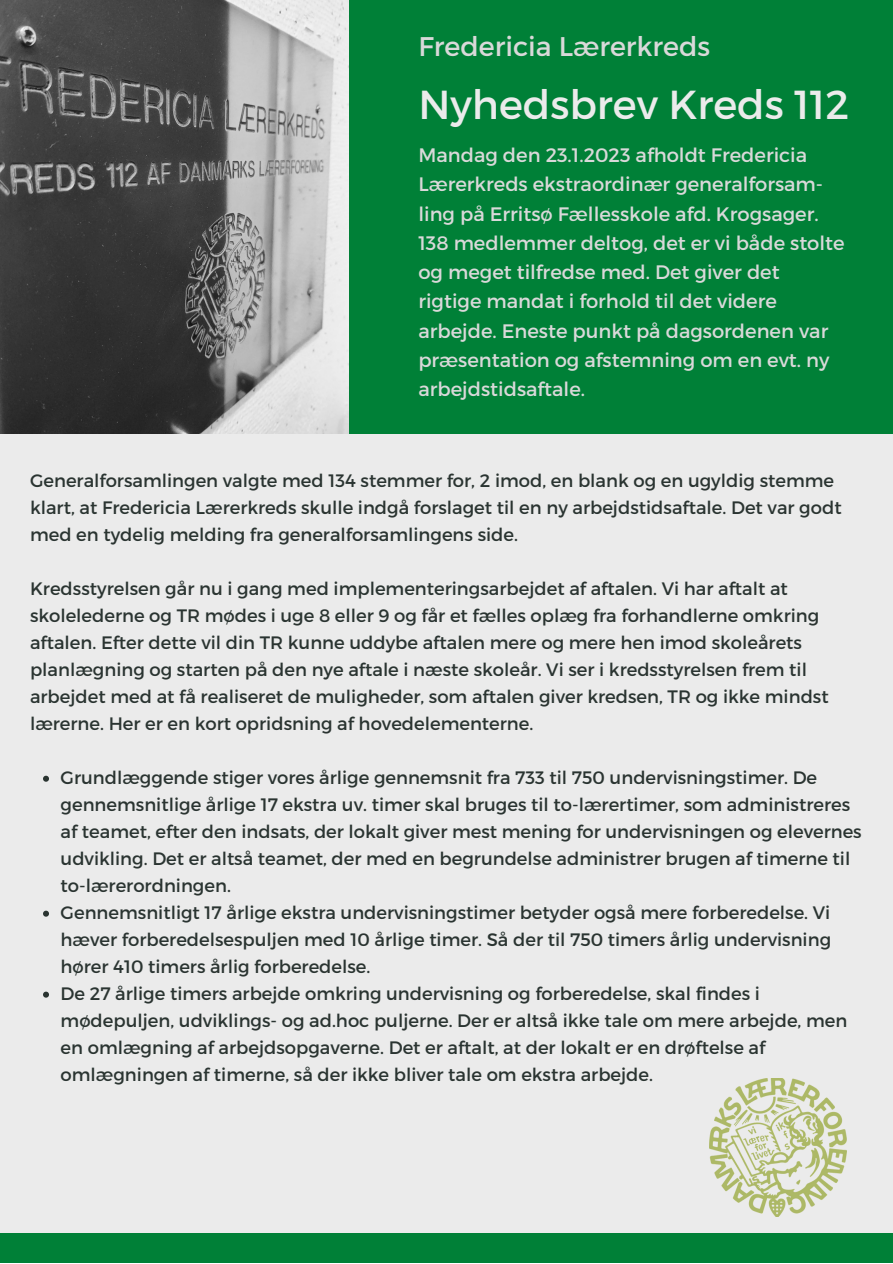
<style>
.page{position:relative;width:893px;height:1264px;background:#fff}
.page>*{position:absolute;margin:0;border:0;box-sizing:border-box;transform-origin:0 0}
.t1{font:40.5px "Montserrat";color:#ebebeb}
.t2{font:27px "Montserrat";color:#d9d9d9}
.t3{font:19.5px/29.2px "Montserrat";color:#d9d9d9}
.t4{font:18px/27px "Montserrat";color:#2a3431}
</style>
<div class="page">
<div style="left:0;top:0;width:892px;height:1262px;background:#ebebeb"></div>
<div style="left:178px;top:0;width:714px;height:433px;background:#008037"></div>
<div style="left:0;top:1233px;width:892px;height:29px;background:#008037"></div>
<img style="left:0;top:0;width:348px;height:433px">
<img style="left:709px;top:1078px;width:137px;height:137px">
<svg style="left:43px;top:775px;width:6px;height:6px"></svg>
<svg style="left:43px;top:910px;width:6px;height:6px"></svg>
<svg style="left:43px;top:991px;width:6px;height:6px"></svg>
<h2 class="t2" style="left:418px;top:29px;width:293px">Fredericia Lærerkreds</h2>
<h1 class="t1" style="left:418px;top:78px;width:432px">Nyhedsbrev Kreds 112</h1>
<p class="t3" style="left:418px;top:140px;width:427px">Mandag den 23.1.2023 afholdt Fredericia Lærerkreds ekstraordinær generalforsam&shy;ling på Erritsø Fællesskole afd. Krogsager.<br>138 medlemmer deltog, det er vi både stolte og meget tilfredse med. Det giver det rigtige mandat i forhold til det videre arbejde. Eneste punkt på dagsordenen var præsentation og afstemning om en evt. ny arbejdstidsaftale.</p>
<p class="t4" style="left:30px;top:466px;width:813px">Generalforsamlingen valgte med 134 stemmer for, 2 imod, en blank og en ugyldig stemme klart, at Fredericia Lærerkreds skulle indgå forslaget til en ny arbejdstidsaftale. Det var godt med en tydelig melding fra generalforsamlingens side.</p>
<p class="t4" style="left:30px;top:574px;width:800px">Kredsstyrelsen går nu i gang med implementeringsarbejdet af aftalen. Vi har aftalt at skolelederne og TR mødes i uge 8 eller 9 og får et fælles oplæg fra forhandlerne omkring aftalen. Efter dette vil din TR kunne uddybe aftalen mere og mere hen imod skoleårets planlægning og starten på den nye aftale i næste skoleår. Vi ser i kredsstyrelsen frem til arbejdet med at få realiseret de muligheder, som aftalen giver kredsen, TR og ikke mindst lærerne. Her er en kort opridsning af hovedelementerne.</p>
<p class="t4" style="left:61px;top:763px;width:802px">Grundlæggende stiger vores årlige gennemsnit fra 733 til 750 undervisningstimer. De gennemsnitlige årlige 17 ekstra uv. timer skal bruges til to-lærertimer, som administreres af teamet, efter den indsats, der lokalt giver mest mening for undervisningen og elevernes udvikling. Det er altså teamet, der med en begrundelse administrer brugen af timerne til to-lærerordningen.<br>Gennemsnitligt 17 årlige ekstra undervisningstimer betyder også mere forberedelse. Vi hæver forberedelsespuljen med 10 årlige timer. Så der til 750 timers årlig undervisning hører 410 timers årlig forberedelse.<br>De 27 årlige timers arbejde omkring undervisning og forberedelse, skal findes i mødepuljen, udviklings- og ad.hoc puljerne. Der er altså ikke tale om mere arbejde, men en omlægning af arbejdsopgaverne. Det er aftalt, at der lokalt er en drøftelse af omlægningen af timerne, så der ikke bliver tale om ekstra arbejde.</p>
</div>
